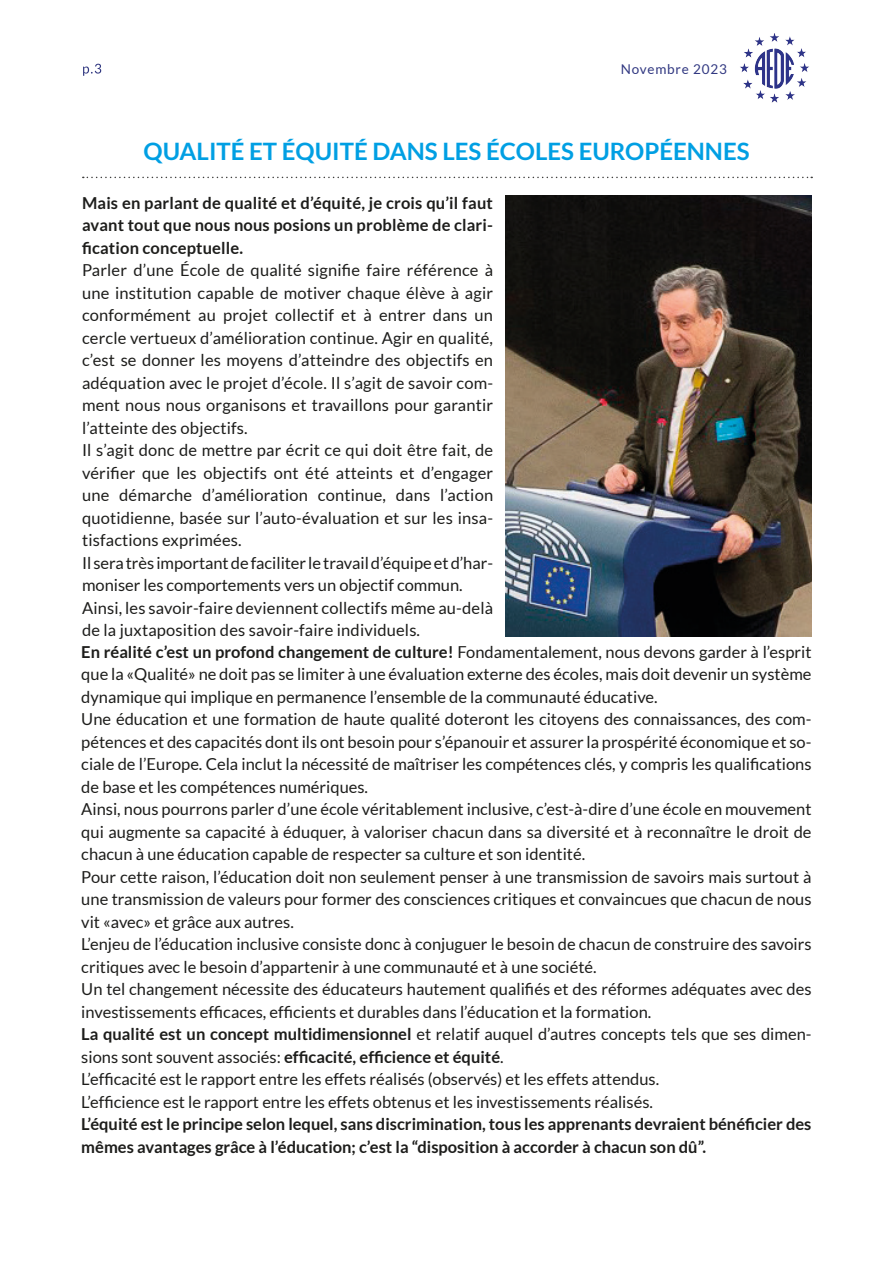
<style>
.page{position:relative;width:893px;height:1263px;background:#fff}
.page>*{position:absolute;margin:0;border:0;box-sizing:border-box;transform-origin:0 0}
.t1{font:700 24px "Lato";color:#009fe3}
.t2{font:16.5px/22.5px "Lato";color:#1d1d1b;text-align:justify}
.t3{font:700 16.5px/22.5px "Lato";color:#1d1d1b;text-align:justify}
.t4{font:13.5px "Lato";letter-spacing:.06em;color:#313881}
.s1{font-weight:700}
</style>
<div class="page">
<img style="left:740px;top:33px;width:69px;height:70px">
<svg style="left:83px;top:64px;width:18px;height:12px"></svg>
<svg style="left:83px;top:177px;width:729px;height:1px"></svg>
<img style="left:506px;top:195px;width:306px;height:441px">
<p class="t4" style="left:621px;top:61px;width:108px">Novembre 2023</p>
<p class="t1" style="left:144px;top:137px;width:608px">QUALITÉ ET ÉQUITÉ DANS LES ÉCOLES EUROPÉENNES</p>
<p class="t3" style="left:82px;top:191px;width:413px">Mais en parlant de qualité et d’équité, je crois qu’il faut avant tout que nous nous posions un problème de clari&shy;fication conceptuelle.</p>
<p class="t2" style="left:82px;top:259px;width:413px">Parler d’une École de qualité signifie faire référence à une institution capable de motiver chaque élève à agir conformément au projet collectif et à entrer dans un cercle vertueux d’amélioration continue. Agir en qualité, c’est se donner les moyens d’atteindre des objectifs en adéquation avec le projet d’école. Il s’agit de savoir com&shy;ment nous nous organisons et travaillons pour garantir l’atteinte des objectifs.</p>
<p class="t2" style="left:82px;top:439px;width:413px">Il s’agit donc de mettre par écrit ce qui doit être fait, de vérifier que les objectifs ont été atteints et d’engager une démarche d’amélioration continue, dans l’action quotidienne, basée sur l’auto-évaluation et sur les insa&shy;tisfactions exprimées.</p>
<p class="t2" style="left:82px;top:551px;width:413px">Il sera très important de faciliter le travail d’équipe et d’har&shy;moniser les comportements vers un objectif commun.</p>
<p class="t2" style="left:82px;top:596px;width:413px">Ainsi, les savoir-faire deviennent collectifs même au-delà de la juxtaposition des savoir-faire individuels.</p>
<p class="t2" style="left:81px;top:640px;width:732px"><span class="s1">En réalité c’est un profond changement de culture!</span> Fondamentalement, nous devons garder à l’esprit que la «Qualité» ne doit pas se limiter à une évaluation externe des écoles, mais doit devenir un système dynamique qui implique en permanence l’ensemble de la communauté éducative.</p>
<p class="t2" style="left:81px;top:708px;width:732px">Une éducation et une formation de haute qualité doteront les citoyens des connaissances, des com&shy;pétences et des capacités dont ils ont besoin pour s’épanouir et assurer la prospérité économique et so&shy;ciale de l’Europe. Cela inclut la nécessité de maîtriser les compétences clés, y compris les qualifications de base et les compétences numériques.</p>
<p class="t2" style="left:81px;top:798px;width:732px">Ainsi, nous pourrons parler d’une école véritablement inclusive, c’est-à-dire d’une école en mouvement qui augmente sa capacité à éduquer, à valoriser chacun dans sa diversité et à reconnaître le droit de chacun à une éducation capable de respecter sa culture et son identité.</p>
<p class="t2" style="left:81px;top:865px;width:732px">Pour cette raison, l’éducation doit non seulement penser à une transmission de savoirs mais surtout à une transmission de valeurs pour former des consciences critiques et convaincues que chacun de nous vit «avec» et grâce aux autres.</p>
<p class="t2" style="left:81px;top:933px;width:732px">L’enjeu de l’éducation inclusive consiste donc à conjuguer le besoin de chacun de construire des savoirs critiques avec le besoin d’appartenir à une communauté et à une société.</p>
<p class="t2" style="left:81px;top:978px;width:732px">Un tel changement nécessite des éducateurs hautement qualifiés et des réformes adéquates avec des investissements efficaces, efficients et durables dans l’éducation et la formation.</p>
<p class="t2" style="left:81px;top:1023px;width:732px"><span class="s1">La qualité est un concept multidimensionnel</span> et relatif auquel d’autres concepts tels que ses dimen&shy;sions sont souvent associés: <span class="s1">efficacité, efficience et équité</span>.</p>
<p class="t2" style="left:81px;top:1068px;width:579px">L’efficacité est le rapport entre les effets réalisés (observés) et les effets attendus.</p>
<p class="t2" style="left:81px;top:1090px;width:573px">L’efficience est le rapport entre les effets obtenus et les investissements réalisés.</p>
<p class="t3" style="left:81px;top:1113px;width:732px">L’équité est le principe selon lequel, sans discrimination, tous les apprenants devraient bénéficier des mêmes avantages grâce à l’éducation; c’est la “disposition à accorder à chacun son dû”.</p>
</div>
